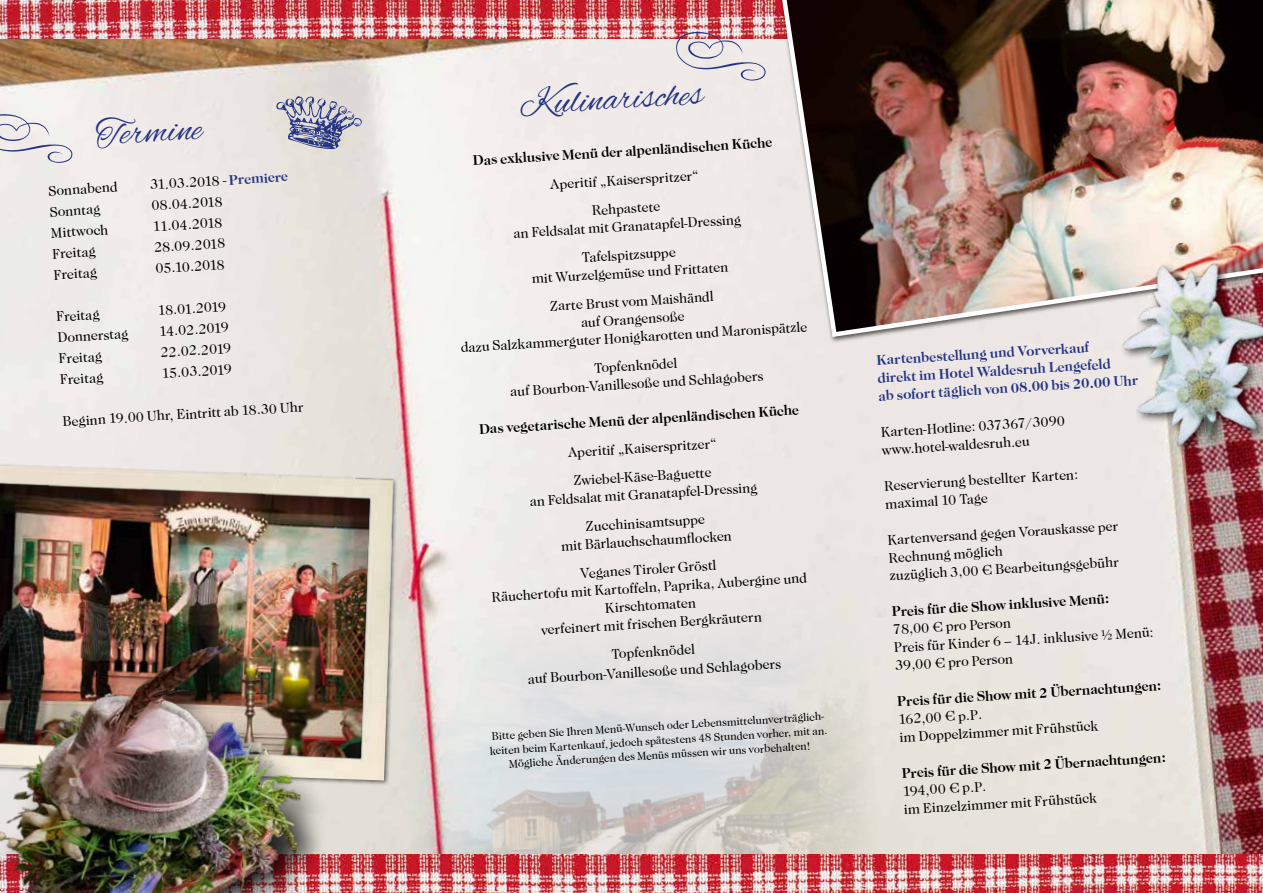
<style>
.page{position:relative;width:1263px;height:893px;background:#fff}
.page>*{position:absolute;margin:0;border:0;box-sizing:border-box;transform-origin:0 0}
.t1{font:37.5px "Alex Brush";color:#253483}
.t2{font:15px/18px "Caslon";color:#000;text-align:center}
.t3{font:700 15px "Caslon";color:#000}
.t4{font:700 15px/18.1px "Caslon";color:#253483}
.t5{font:12px/14.4px "Caslon";color:#000;text-align:center}
.s1{font-weight:700;color:#253483}
</style>
<div class="page">
<img style="left:0;top:38px;width:1263px;height:816px">
<img style="left:390px;top:573px;width:497px;height:281px">
<img style="left:334px;top:854px;width:929px;height:39px">
<div style="left:0;top:460px;width:398px;height:326px;background:#000;opacity:.65"></div>
<img style="left:0;top:465px;width:394px;height:315px">
<div style="left:0;top:639px;width:332px;height:254px;background:#000;opacity:.5"></div>
<img style="left:0;top:624px;width:311px;height:269px">
<img style="left:0;top:0;width:775px;height:38px">
<img style="left:775px;top:0;width:488px;height:340px">
<svg style="left:676px;top:32px;width:90px;height:49px;background:#daccd0"></svg>
<svg style="left:0;top:114px;width:73px;height:49px;background:#e1dee2"></svg>
<svg style="left:274px;top:93px;width:94px;height:58px;background:#b3b3c2"></svg>
<img style="left:1100px;top:240px;width:163px;height:230px">
<h1 class="t1" style="left:95px;top:113px;width:108px;rotate:-3deg">Termine</h1>
<p class="t2" style="left:48px;top:182px;width:71px;rotate:-4deg">Sonnabend</p>
<p class="t2" style="left:150px;top:176px;width:139px;rotate:-4deg">31.03.2018 - <span class="s1">Premiere</span></p>
<p class="t2" style="left:49px;top:203px;width:52px;rotate:-4deg">Sonntag</p>
<p class="t2" style="left:151px;top:197px;width:73px;rotate:-4deg">08.04.2018</p>
<p class="t2" style="left:50px;top:224px;width:59px;rotate:-4deg">Mittwoch</p>
<p class="t2" style="left:152px;top:218px;width:71px;rotate:-4deg">11.04.2018</p>
<p class="t2" style="left:52px;top:245px;width:45px;rotate:-4deg">Freitag</p>
<p class="t2" style="left:153px;top:239px;width:73px;rotate:-4deg">28.09.2018</p>
<p class="t2" style="left:155px;top:260px;width:71px;rotate:-4deg">05.10.2018</p>
<p class="t2" style="left:53px;top:266px;width:45px;rotate:-4deg">Freitag</p>
<p class="t2" style="left:157px;top:302px;width:70px;rotate:-4deg">18.01.2019</p>
<p class="t2" style="left:55px;top:308px;width:45px;rotate:-4deg">Freitag</p>
<p class="t2" style="left:57px;top:329px;width:73px;rotate:-4deg">Donnerstag</p>
<p class="t2" style="left:159px;top:323px;width:71px;rotate:-4deg">14.02.2019</p>
<p class="t2" style="left:58px;top:350px;width:45px;rotate:-4deg">Freitag</p>
<p class="t2" style="left:160px;top:344px;width:73px;rotate:-4deg">22.02.2019</p>
<p class="t2" style="left:161px;top:365px;width:72px;rotate:-4deg">15.03.2019</p>
<p class="t2" style="left:62px;top:414px;width:243px;rotate:-4deg">Beginn 19.00 Uhr, Eintritt ab 18.30 Uhr</p>
<p class="t2" style="left:59px;top:371px;width:45px;rotate:-4deg">Freitag</p>
<h1 class="t1" style="left:519px;top:83px;width:185px;rotate:-3deg">Kulinarisches</h1>
<p class="t3" style="left:472px;top:153px;width:301px;rotate:-4deg">Das exklusive Menü der alpenländischen Küche</p>
<p class="t2" style="left:549px;top:171px;width:151px;line-height:28.5px;rotate:-4deg">Aperitif „Kaiserspritzer“<br>Rehpastete</p>
<p class="t2" style="left:512px;top:220px;width:229px;line-height:28.5px;rotate:-4deg">an Feldsalat mit Granatapfel-Dressing<br>Tafelspitzsuppe</p>
<p class="t2" style="left:531px;top:265px;width:198px;line-height:28.5px;rotate:-4deg">mit Wurzelgemüse und Frittaten<br>Zarte Brust vom Maishändl</p>
<p class="t2" style="left:459px;top:322px;width:349px;rotate:-4deg">auf Orangensoße<br>dazu Salzkammerguter Honigkarotten und Maronispätzle</p>
<p class="t2" style="left:508px;top:365px;width:255px;rotate:-4deg">Topfenknödel<br>auf Bourbon-Vanillesoße und Schlagobers</p>
<p class="t3" style="left:478px;top:422px;width:322px;rotate:-4deg">Das vegetarische Menü der alpenländischen Küche</p>
<p class="t2" style="left:567px;top:439px;width:151px;line-height:28.5px;text-align:left;rotate:-4deg">Aperitif „Kaiserspritzer“<br>Zwiebel-Käse-Baguette</p>
<p class="t2" style="left:529px;top:488px;width:229px;line-height:28.3px;rotate:-4deg">an Feldsalat mit Granatapfel-Dressing<br>Zucchinisamtsuppe</p>
<p class="t2" style="left:560px;top:532px;width:172px;line-height:28.5px;rotate:-4deg">mit Bärlauchschaumfl ocken<br>Veganes Tiroler Gröstl</p>
<p class="t2" style="left:491px;top:589px;width:318px;rotate:-4deg">Räuchertofu mit Kartoffeln, Paprika, Aubergine und<br>Kirschtomaten<br>verfeinert mit frischen Bergkräutern</p>
<p class="t2" style="left:526px;top:650px;width:255px;line-height:19.8px;rotate:-4deg">Topfenknödel<br>auf Bourbon-Vanillesoße und Schlagobers</p>
<p class="t5" style="left:488px;top:731px;width:340px;rotate:-4deg">Bitte geben Sie Ihren Menü-Wunsch oder Lebensmittelunverträglich&shy;keiten beim Kartenkauf, jedoch spätestens 48 Stunden vorher, mit an.<br>Mögliche Änderungen des Menüs müssen wir uns vorbehalten!</p>
<p class="t4" style="left:875px;top:352px;width:261px;rotate:-4deg">Kartenbestellung und Vorverkauf<br>direkt im Hotel Waldesruh Lengefeld<br>ab sofort täglich von 08.00 bis 20.00 Uhr</p>
<p class="t2" style="left:880px;top:424px;width:186px;text-align:left;rotate:-4deg">Karten-Hotline: 037367/3090 www.hotel-waldesruh.eu</p>
<p class="t2" style="left:883px;top:478px;width:196px;line-height:17.5px;text-align:left;rotate:-4deg">Reservierung bestellter Karten: maximal 10 Tage</p>
<p class="t2" style="left:886px;top:532px;width:233px;text-align:left;rotate:-4deg">Kartenversand gegen Vorauskasse per<br>Rechnung möglich<br>zuzüglich 3,00 € Bearbeitungsgebühr</p>
<p class="t3" style="left:891px;top:604px;width:219px;rotate:-4deg">Preis für die Show inklusive Menü:</p>
<p class="t2" style="left:892px;top:621px;width:262px;text-align:left;rotate:-4deg">78,00 € pro Person<br>Preis für Kinder 6 – 14J. inklusive ½ Menü:<br>39,00 € pro Person</p>
<p class="t3" style="left:897px;top:694px;width:266px;rotate:-4deg">Preis für die Show mit 2 Übernachtungen:</p>
<p class="t2" style="left:897px;top:711px;width:201px;line-height:18.6px;text-align:left;rotate:-4deg">162,00 € p.P.<br>im Doppelzimmer mit Frühstück</p>
<p class="t3" style="left:901px;top:766px;width:266px;rotate:-4deg">Preis für die Show mit 2 Übernachtungen:</p>
<p class="t2" style="left:902px;top:782px;width:195px;line-height:18.5px;text-align:left;rotate:-4deg">194,00 € p.P.<br>im Einzelzimmer mit Frühstück</p>
</div>
